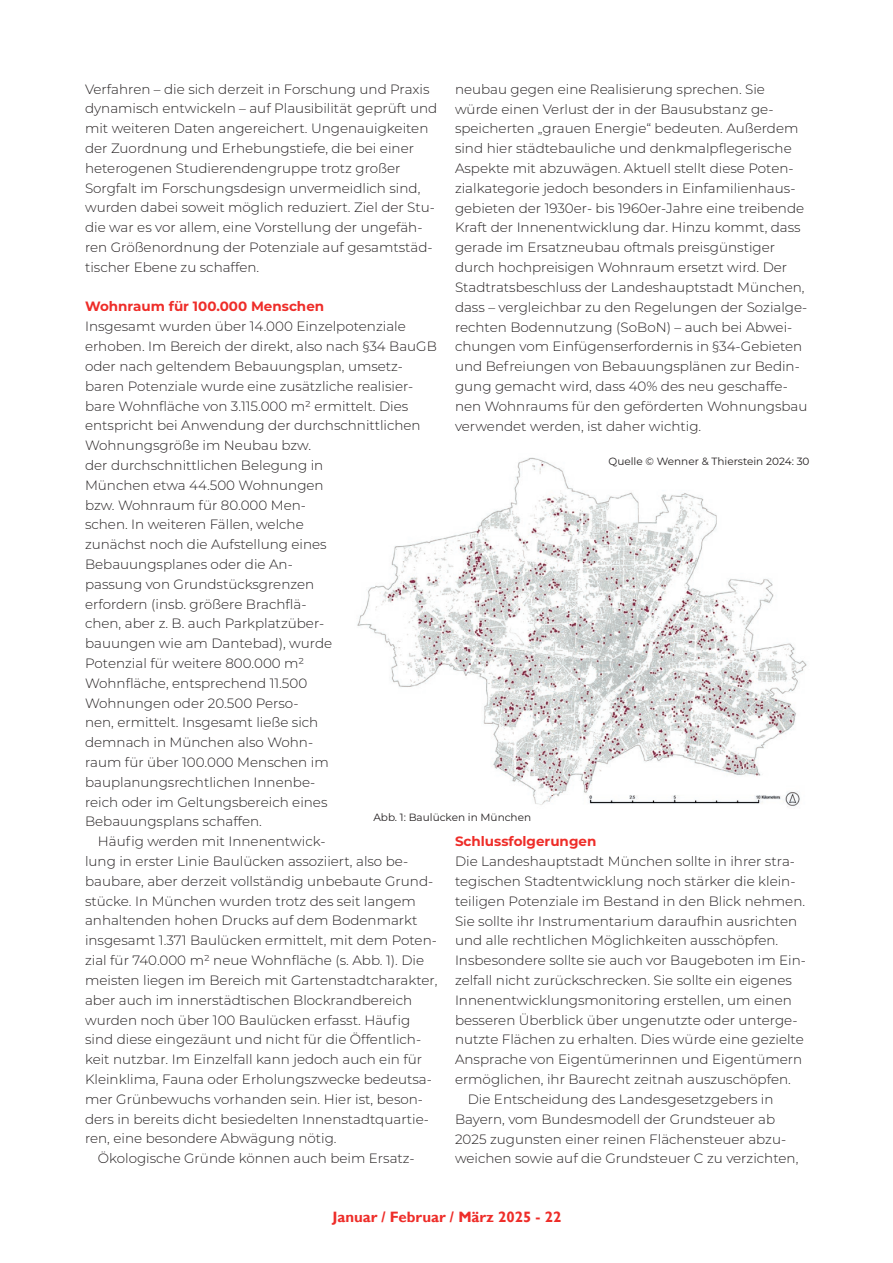
<style>
.page{position:relative;width:893px;height:1263px;background:#fff}
.page>*{position:absolute;margin:0;border:0;box-sizing:border-box;transform-origin:0 0}
.t1{font:700 15px "Gill Sans";color:#ee2d29}
.t2{font:300 13.5px/19.8px "Montserrat";color:#231f20}
.t3{font:700 13.5px "Montserrat";color:#ee2d29}
.t4{font:10.5px "Montserrat";color:#231f20}
</style>
<div class="page">
<img style="left:357px;top:457px;width:450px;height:350px">
<p class="t2" style="left:85px;top:78px;width:354px">Verfahren – die sich derzeit in Forschung und Praxis dynamisch entwickeln – auf Plausibilität geprüft und mit weiteren Daten angereichert. Ungenauigkeiten der Zuordnung und Erhebungstiefe, die bei einer heterogenen Studierendengruppe trotz großer Sorgfalt im Forschungsdesign unvermeidlich sind, wurden dabei soweit möglich reduziert. Ziel der Stu&shy;die war es vor allem, eine Vorstellung der ungefäh&shy;ren Größenordnung der Potenziale auf gesamtstäd&shy;tischer Ebene zu schaffen.</p>
<p class="t3" style="left:85px;top:297px;width:241px">Wohnraum für 100.000 Menschen</p>
<p class="t2" style="left:85px;top:316px;width:322px">Insgesamt wurden über 14.000 Einzelpotenziale</p>
<p class="t2" style="left:85px;top:336px;width:353px">erhoben. Im Bereich der direkt, also nach §34 BauGB</p>
<p class="t2" style="left:85px;top:356px;width:319px">oder nach geltendem Bebauungsplan, umsetz-</p>
<p class="t2" style="left:85px;top:376px;width:330px">baren Potenziale wurde eine zusätzliche realisier-</p>
<p class="t2" style="left:85px;top:395px;width:325px">bare Wohnfläche von 3.115.000 m² ermittelt. Dies</p>
<p class="t2" style="left:85px;top:415px;width:337px">entspricht bei Anwendung der durchschnittlichen</p>
<p class="t2" style="left:85px;top:435px;width:227px">Wohnungsgröße im Neubau bzw.</p>
<p class="t2" style="left:85px;top:455px;width:240px">der durchschnittlichen Belegung in</p>
<p class="t2" style="left:85px;top:475px;width:240px">München etwa 44.500 Wohnungen</p>
<p class="t2" style="left:85px;top:494px;width:222px">bzw. Wohnraum für 80.000 Men-</p>
<p class="t2" style="left:85px;top:514px;width:220px">schen. In weiteren Fällen, welche</p>
<p class="t2" style="left:85px;top:534px;width:243px">zunächst noch die Aufstellung eines</p>
<p class="t2" style="left:85px;top:554px;width:209px">Bebauungsplanes oder die An-</p>
<p class="t2" style="left:85px;top:574px;width:231px">passung von Grundstücksgrenzen</p>
<p class="t2" style="left:85px;top:593px;width:223px">erfordern (insb. größere Brachflä-</p>
<p class="t2" style="left:85px;top:613px;width:241px">chen, aber z. B. auch Parkplatzüber-</p>
<p class="t2" style="left:85px;top:633px;width:249px">bauungen wie am Dantebad), wurde</p>
<p class="t2" style="left:85px;top:653px;width:221px">Potenzial für weitere 800.000 m²</p>
<p class="t2" style="left:85px;top:673px;width:224px">Wohnfläche, entsprechend 11.500</p>
<p class="t2" style="left:85px;top:692px;width:215px">Wohnungen oder 20.500 Perso-</p>
<p class="t2" style="left:85px;top:712px;width:235px">nen, ermittelt. Insgesamt ließe sich</p>
<p class="t2" style="left:85px;top:732px;width:230px">demnach in München also Wohn-</p>
<p class="t2" style="left:85px;top:752px;width:245px">raum für über 100.000 Menschen im</p>
<p class="t2" style="left:85px;top:772px;width:232px">bauplanungsrechtlichen Innenbe-</p>
<p class="t2" style="left:85px;top:791px;width:244px">reich oder im Geltungsbereich eines</p>
<p class="t2" style="left:85px;top:811px;width:178px">Bebauungsplans schaffen.</p>
<p class="t2" style="left:98px;top:831px;width:229px">Häufig werden mit Innenentwick-</p>
<p class="t2" style="left:85px;top:851px;width:325px">lung in erster Linie Baulücken assoziiert, also be-</p>
<p class="t2" style="left:85px;top:871px;width:350px">baubare, aber derzeit vollständig unbebaute Grund-</p>
<p class="t2" style="left:85px;top:890px;width:332px">stücke. In München wurden trotz des seit langem</p>
<p class="t2" style="left:85px;top:910px;width:334px">anhaltenden hohen Drucks auf dem Bodenmarkt</p>
<p class="t2" style="left:85px;top:930px;width:353px">insgesamt 1.371 Baulücken ermittelt, mit dem Poten-</p>
<p class="t2" style="left:85px;top:950px;width:341px">zial für 740.000 m² neue Wohnfläche (s. Abb. 1). Die</p>
<p class="t2" style="left:85px;top:970px;width:354px">meisten liegen im Bereich mit Gartenstadtcharakter,</p>
<p class="t2" style="left:85px;top:989px;width:329px">aber auch im innerstädtischen Blockrandbereich</p>
<p class="t2" style="left:85px;top:1009px;width:327px">wurden noch über 100 Baulücken erfasst. Häufig</p>
<p class="t2" style="left:85px;top:1029px;width:338px">sind diese eingezäunt und nicht für die Öffentlich-</p>
<p class="t2" style="left:85px;top:1049px;width:339px">keit nutzbar. Im Einzelfall kann jedoch auch ein für</p>
<p class="t2" style="left:85px;top:1069px;width:348px">Kleinklima, Fauna oder Erholungszwecke bedeutsa-</p>
<p class="t2" style="left:85px;top:1088px;width:339px">mer Grünbewuchs vorhanden sein. Hier ist, beson-</p>
<p class="t2" style="left:85px;top:1108px;width:346px">ders in bereits dicht besiedelten Innenstadtquartie-</p>
<p class="t2" style="left:85px;top:1128px;width:253px">ren, eine besondere Abwägung nötig.</p>
<p class="t2" style="left:98px;top:1148px;width:318px">Ökologische Gründe können auch beim Ersatz-</p>
<p class="t2" style="left:455px;top:79px;width:354px">neubau gegen eine Realisierung sprechen. Sie würde einen Verlust der in der Bausubstanz ge&shy;speicherten „grauen Energie“ bedeuten. Außerdem sind hier städtebauliche und denkmalpflegerische Aspekte mit abzuwägen. Aktuell stellt diese Poten&shy;zialkategorie jedoch besonders in Einfamilienhaus&shy;gebieten der 1930er- bis 1960er-Jahre eine treibende Kraft der Innenentwicklung dar. Hinzu kommt, dass gerade im Ersatzneubau oftmals preisgünstiger durch hochpreisigen Wohnraum ersetzt wird. Der Stadtratsbeschluss der Landeshauptstadt München, dass – vergleichbar zu den Regelungen der Sozialge&shy;rechten Bodennutzung (SoBoN) – auch bei Abwei&shy;chungen vom Einfügenserfordernis in §34-Gebieten und Befreiungen von Bebauungsplänen zur Bedin&shy;gung gemacht wird, dass 40% des neu geschaffe&shy;nen Wohnraums für den geförderten Wohnungsbau verwendet werden, ist daher wichtig.</p>
<p class="t4" style="left:608px;top:454px;width:203px">Quelle © Wenner &amp; Thierstein 2024: 30</p>
<p class="t4" style="left:373px;top:810px;width:159px">Abb. 1: Baulücken in München</p>
<p class="t3" style="left:455px;top:832px;width:143px">Schlussfolgerungen</p>
<p class="t2" style="left:455px;top:851px;width:341px">Die Landeshauptstadt München sollte in ihrer stra-</p>
<p class="t2" style="left:455px;top:871px;width:342px">tegischen Stadtentwicklung noch stärker die klein-</p>
<p class="t2" style="left:455px;top:891px;width:352px">teiligen Potenziale im Bestand in den Blick nehmen.</p>
<p class="t2" style="left:455px;top:910px;width:344px">Sie sollte ihr Instrumentarium daraufhin ausrichten</p>
<p class="t2" style="left:455px;top:930px;width:325px">und alle rechtlichen Möglichkeiten ausschöpfen.</p>
<p class="t2" style="left:455px;top:950px;width:352px">Insbesondere sollte sie auch vor Baugeboten im Ein-</p>
<p class="t2" style="left:455px;top:970px;width:338px">zelfall nicht zurückschrecken. Sie sollte ein eigenes</p>
<p class="t2" style="left:455px;top:990px;width:338px">Innenentwicklungsmonitoring erstellen, um einen</p>
<p class="t2" style="left:455px;top:1009px;width:344px">besseren Überblick über ungenutzte oder unterge-</p>
<p class="t2" style="left:455px;top:1029px;width:350px">nutzte Flächen zu erhalten. Dies würde eine gezielte</p>
<p class="t2" style="left:455px;top:1049px;width:349px">Ansprache von Eigentümerinnen und Eigentümern</p>
<p class="t2" style="left:455px;top:1069px;width:337px">ermöglichen, ihr Baurecht zeitnah auszuschöpfen.</p>
<p class="t2" style="left:468px;top:1089px;width:307px">Die Entscheidung des Landesgesetzgebers in</p>
<p class="t2" style="left:455px;top:1108px;width:322px">Bayern, vom Bundesmodell der Grundsteuer ab</p>
<p class="t2" style="left:455px;top:1128px;width:333px">2025 zugunsten einer reinen Flächensteuer abzu-</p>
<p class="t2" style="left:455px;top:1148px;width:345px">weichen sowie auf die Grundsteuer C zu verzichten,</p>
<p class="t1" style="left:332px;top:1208px;width:230px">Januar / Februar / März 2025 - 22</p>
</div>
